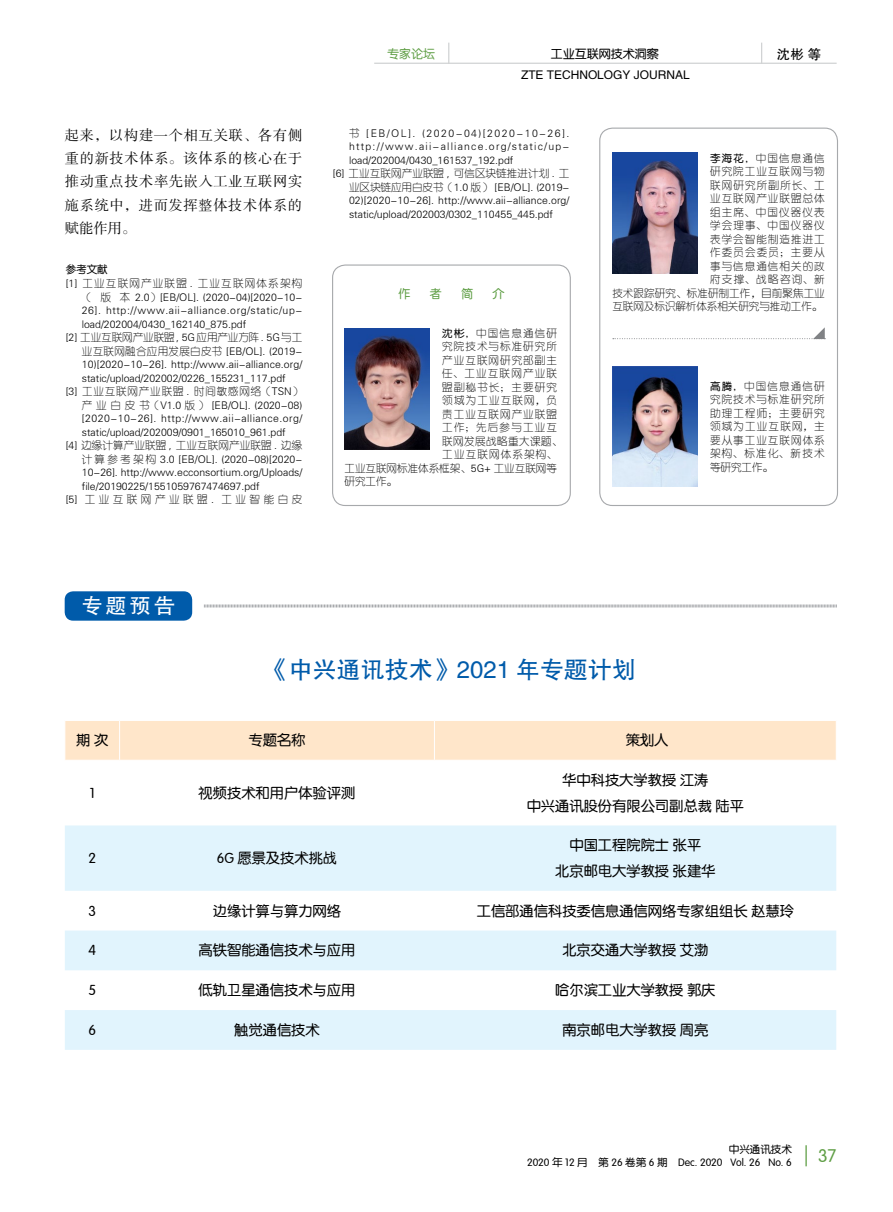
<style>
.page{position:relative;width:893px;height:1212px;background:#fff}
.page>*{position:absolute;margin:0;border:0;box-sizing:border-box;transform-origin:0 0}
.t1{font:24px "FZHTJW GB1 0";color:#005baa}
.t2{font:21px "FZHTJW GB1 0";color:#fff}
.t3{font:18px "FZY3 JW GB1 0";color:#5f9e45}
.t4{font:14.25px/25.5px "FZY3 JW GB1 0";color:#000;text-align:center}
.t5{font:14.25px/23.2px "FZSSJW GB1 0";letter-spacing:.045em;color:#000;text-align:justify}
.t6{font:13.5px "FZHTJW GB1 0";color:#000}
.t7{font:12px "FZHTJW GB1 0";color:#000}
.t8{font:12px "FZY3 JW GB1 0";color:#000}
.t9{font:12px "FZY3 JW GB1 0";color:#5f9e45}
.t10{font:10.5px/13.5px "FZY1 JW GB1 0";letter-spacing:.015em;color:#000;text-align:justify}
.t11{font:10.5px/13.5px "FZY1 JW GB1 0";letter-spacing:.1em;color:#000;text-align:right}
.t12{font:10.5px "FZY1 JW GB1 0";letter-spacing:.115em;color:#000}
.t13{font:10.5px "FZY1 JW GB1 0";letter-spacing:.045em;color:#000}
.t14{font:10.5px/12.6px "FZY3 JW GB1 0";color:#000;text-align:right}
.t15{font:10.5px "FZY1 JW GB1 0";letter-spacing:.055em;color:#000}
.t16{font:10.5px "FZY1 JW GB1 0";letter-spacing:.14em;color:#000}
.t17{font:10.5px "FZY1 JW GB1 0";letter-spacing:.085em;color:#000}
.t18{font:10.5px "FZY1 JW GB1 0";letter-spacing:.12em;color:#000}
.t19{font:10.5px "FZY1 JW GB1 0";letter-spacing:.34em;color:#000}
.s1{font-family:"FZY3 JW GB1 0"}
</style>
<div class="page">
<hr style="left:805px;top:1145px;width:2px;height:21px;background:#5f9e45">
<hr style="left:374px;top:63px;width:463px;height:1px;background:#d1d3d4">
<svg style="left:448px;top:43px;width:1px;height:20px"></svg>
<svg style="left:761px;top:43px;width:1px;height:20px"></svg>
<div style="left:599px;top:128px;width:239px;height:378px;border:1px solid #a7a9ac;border-radius:13px"></div>
<div style="left:332px;top:264px;width:239px;height:242px;border:1px solid #a7a9ac;border-radius:13px"></div>
<img style="left:345px;top:329px;width:85px;height:120px">
<img style="left:613px;top:153px;width:84px;height:120px">
<img style="left:613px;top:366px;width:84px;height:121px">
<svg style="left:613px;top:327px;width:212px;height:12px"></svg>
<div style="left:65px;top:721px;width:771px;height:39px;background:#ffe6ca"></div>
<div style="left:65px;top:825px;width:771px;height:66px;background:#e1f4fd"></div>
<svg style="left:65px;top:930px;width:771px;height:120px;fill:#e1f4fd"></svg>
<hr style="left:119px;top:721px;width:1px;height:39px;background:#fff">
<hr style="left:434px;top:721px;width:1px;height:39px;background:#fff">
<svg style="left:204px;top:604px;width:633px;height:4px;background:#d2d3d4"></svg>
<div style="left:65px;top:591px;width:127px;height:30px;background:#005baa;border-radius:9px"></div>
<h3 class="t5" style="left:65px;top:124px;width:239px">起来，以构建一个相互关联、各有侧重的新技术体系。该体系的核心在于推动重点技术率先嵌入工业互联网实施系统中，进而发挥整体技术体系的赋能作用。</h3>
<p class="t14" style="left:66px;top:264px;width:44px">参考文献</p>
<p class="t18" style="left:66px;top:278px;width:238px">[1] 工业互联网产业联盟 . 工业互联网体系架构</p>
<p class="t10" style="left:82px;top:290px;width:222px">（ 版 本 2.0）[EB/OL]. (2020-04)[2020-10-</p>
<p class="t15" style="left:82px;top:305px;width:222px">26]. http://www.aii-alliance.org/static/up-</p>
<p class="t10" style="left:82px;top:317px;width:166px">load/202004/0430_162140_875.pdf</p>
<p class="t10" style="left:66px;top:331px;width:238px">[2] 工业互联网产业联盟, 5G应用产业方阵. 5G与工</p>
<p class="t10" style="left:82px;top:344px;width:222px">业互联网融合应用发展白皮书 [EB/OL]. (2019-</p>
<p class="t10" style="left:82px;top:358px;width:222px">10)[2020-10-26]. http://www.aii-alliance.org/</p>
<p class="t10" style="left:82px;top:371px;width:205px">static/upload/202002/0226_155231_117.pdf</p>
<p class="t17" style="left:66px;top:386px;width:238px">[3] 工业互联网产业联盟 . 时间敏感网络（TSN）</p>
<p class="t10" style="left:82px;top:398px;width:222px">产业白皮书（V1.0 版） [EB/OL]. (2020-08)</p>
<p class="t13" style="left:82px;top:413px;width:222px">[2020-10-26]. http://www.aii-alliance.org/</p>
<p class="t10" style="left:82px;top:425px;width:205px">static/upload/202009/0901_165010_961.pdf</p>
<p class="t10" style="left:66px;top:439px;width:238px">[4] 边缘计算产业联盟 , 工业互联网产业联盟 . 边缘</p>
<p class="t10" style="left:82px;top:452px;width:222px">计算参考架构 3.0 [EB/OL]. (2020-08)[2020-</p>
<p class="t10" style="left:82px;top:466px;width:222px">10-26]. http://www.ecconsortium.org/Uploads/</p>
<p class="t10" style="left:82px;top:479px;width:179px">file/20190225/1551059767474697.pdf</p>
<p class="t19" style="left:66px;top:494px;width:238px">[5] 工业互联网产业联盟. 工业智能白皮</p>
<p class="t9" style="left:387px;top:47px;width:49px">专家论坛</p>
<p class="t8" style="left:551px;top:47px;width:109px">工业互联网技术洞察</p>
<p class="t6" style="left:777px;top:47px;width:46px">沈彬 等</p>
<p class="t7" style="left:521px;top:68px;width:170px">ZTE TECHNOLOGY JOURNAL</p>
<p class="t16" style="left:349px;top:127px;width:222px">书 [EB/OL]. (2020-04)[2020-10-26].</p>
<p class="t12" style="left:349px;top:141px;width:222px">http://www.aii-alliance.org/static/up-</p>
<p class="t10" style="left:349px;top:153px;width:166px">load/202004/0430_161537_192.pdf</p>
<p class="t10" style="left:333px;top:167px;width:238px">[6] 工业互联网产业联盟 , 可信区块链推进计划 . 工</p>
<p class="t10" style="left:349px;top:180px;width:222px">业区块链应用白皮书（1.0 版） [EB/OL]. (2019-</p>
<p class="t10" style="left:349px;top:194px;width:222px">02)[2020-10-26]. http://www.aii-alliance.org/</p>
<p class="t10" style="left:349px;top:207px;width:205px">static/upload/202003/0302_110455_445.pdf</p>
<p class="t9" style="left:398px;top:287px;width:13px">作</p>
<p class="t9" style="left:430px;top:287px;width:13px">者</p>
<p class="t9" style="left:461px;top:287px;width:13px">简</p>
<p class="t9" style="left:492px;top:287px;width:13px">介</p>
<p class="t12" style="left:442px;top:328px;width:116px"><span class="s1">沈彬，</span>中国信息通信研</p>
<p class="t11" style="left:442px;top:340px;width:116px">究院技术与标准研究所</p>
<p class="t11" style="left:442px;top:354px;width:116px">产业互联网研究部副主</p>
<p class="t12" style="left:442px;top:368px;width:116px">任、工业互联网产业联</p>
<p class="t12" style="left:442px;top:382px;width:116px">盟副秘书长；主要研究</p>
<p class="t12" style="left:442px;top:395px;width:116px">领域为工业互联网，负</p>
<p class="t11" style="left:442px;top:408px;width:116px">责工业互联网产业联盟</p>
<p class="t12" style="left:442px;top:422px;width:116px">工作；先后参与工业互</p>
<p class="t13" style="left:442px;top:436px;width:121px">联网发展战略重大课题、</p>
<p class="t12" style="left:442px;top:449px;width:116px">工业互联网体系架构、</p>
<p class="t10" style="left:345px;top:462px;width:214px">工业互联网标准体系框架、5G+ 工业互联网等</p>
<p class="t10" style="left:345px;top:475px;width:54px">研究工作。</p>
<p class="t11" style="left:612px;top:152px;width:214px"><span class="s1">李海花，</span>中国信息通信<br>研究院工业互联网与物<br>联网研究所副所长、工<br>业互联网产业联盟总体<br>组主席、中国仪器仪表<br>学会理事、中国仪器仪<br>表学会智能制造推进工<br>作委员会委员；主要从<br>事与信息通信相关的政<br>府支撑、战略咨询、新<br>技术跟踪研究、标准研制工作，目前聚焦工业互联网及标识解析体系相关研究与推动工作。</p>
<p class="t10" style="left:710px;top:380px;width:116px"><span class="s1">高腾，</span>中国信息通信研究院技术与标准研究所助理工程师；主要研究领域为工业互联网，主要从事工业互联网体系架构、标准化、新技术等研究工作。</p>
<h2 class="t2" style="left:82px;top:594px;width:95px">专题预告</h2>
<h1 class="t1" style="left:265px;top:656px;width:373px">《中兴通讯技术》2021 年专题计划</h1>
<h3 class="t4" style="left:76px;top:728px;width:34px">期 次</h3>
<h3 class="t4" style="left:248px;top:728px;width:58px">专题名称</h3>
<h3 class="t4" style="left:626px;top:728px;width:44px">策划人</h3>
<h3 class="t4" style="left:90px;top:780px;width:7px">1</h3>
<h3 class="t4" style="left:199px;top:780px;width:158px">视频技术和用户体验评测</h3>
<h3 class="t4" style="left:527px;top:768px;width:219px">华中科技大学教授江涛<br>中兴通讯股份有限公司副总裁陆平</h3>
<h3 class="t4" style="left:88px;top:846px;width:9px">2</h3>
<h3 class="t4" style="left:217px;top:846px;width:122px">6G 愿景及技术挑战</h3>
<h3 class="t4" style="left:555px;top:833px;width:162px">中国工程院院士 张平<br>北京邮电大学教授 张建华</h3>
<h3 class="t4" style="left:88px;top:898px;width:9px">3</h3>
<h3 class="t4" style="left:213px;top:898px;width:130px">边缘计算与算力网络</h3>
<h3 class="t4" style="left:477px;top:898px;width:319px">工信部通信科技委信息通信网络专家组组长 赵慧玲</h3>
<h3 class="t4" style="left:88px;top:938px;width:9px">4</h3>
<h3 class="t4" style="left:199px;top:938px;width:158px">高铁智能通信技术与应用</h3>
<h3 class="t4" style="left:562px;top:938px;width:148px">北京交通大学教授 艾渤</h3>
<h3 class="t4" style="left:88px;top:978px;width:9px">5</h3>
<h3 class="t4" style="left:199px;top:978px;width:158px">低轨卫星通信技术与应用</h3>
<h3 class="t4" style="left:555px;top:978px;width:162px">哈尔滨工业大学教授 郭庆</h3>
<h3 class="t4" style="left:88px;top:1018px;width:9px">6</h3>
<h3 class="t4" style="left:234px;top:1018px;width:87px">触觉通信技术</h3>
<h3 class="t4" style="left:562px;top:1018px;width:148px">南京邮电大学教授 周亮</h3>
<p class="t14" style="left:527px;top:1143px;width:266px">中兴通讯技术<br>2020 年 12 月 第 26 卷第 6 期 Dec. 2020 Vol. 26 No. 6</p>
<h3 class="t3" style="left:818px;top:1146px;width:20px">37</h3>
</div>
